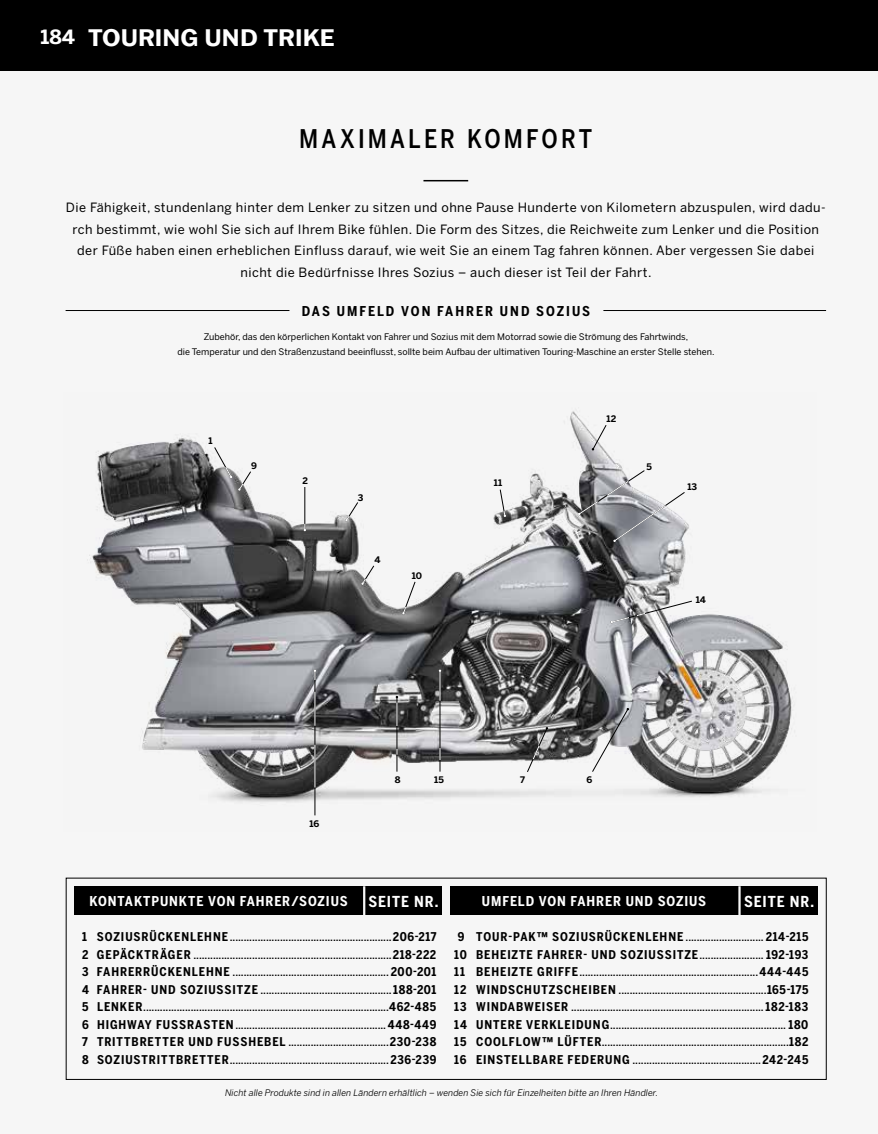
<style>
.page{position:relative;width:878px;height:1134px;background:#f6f6f6}
.page>*{position:absolute;margin:0;border:0;box-sizing:border-box;transform-origin:0 0}
.t1{font:500 25.5px "Benton Sans Condensed";letter-spacing:.12em;color:#000}
.t2{font:700 23.4px "Franklin Gothic ATF";color:#fff}
.t3{font:700 15px "Benton Sans Condensed";letter-spacing:.06em;color:#fff}
.t4{font:700 13.5px "Benton Sans Condensed";letter-spacing:.065em;color:#fff}
.t5{font:700 13.5px "Benton Sans Condensed";letter-spacing:.145em;color:#000}
.t6{font:12.75px/21.8px "Benton Sans";letter-spacing:.035em;color:#000;text-align:center}
.t7{font:700 12px/17.5px "Benton Sans Condensed";letter-spacing:.075em;color:#000}
.t8{font:700 9px/17.5px "Benton Sans Condensed";color:#000;text-align:justify}
.t9{font:9px/15px "Benton Sans";color:#000;text-align:center}
.t10{font:italic 9px "Benton Sans";color:#000}
.t11{font:700 9px "Benton Sans";color:#000}
.s1{font-family:"Benton Sans";font-size:19.5px}
.s2{font-size:12px}
.s3{font-family:"Benton Sans"}
.s4{font-size:9px}
.s5{font-family:"Benton Sans";font-size:12px}
</style>
<div class="page">
<div style="left:0;top:0;width:878px;height:70px;background:#000"></div>
<img style="left:87px;top:411px;width:706px;height:405px">
<svg style="left:214px;top:447px;width:18px;height:31px"></svg>
<svg style="left:238px;top:471px;width:13px;height:20px"></svg>
<hr style="left:304px;top:487px;width:1px;height:43px;background:#000">
<svg style="left:303px;top:524px;width:3px;height:7px"></svg>
<svg style="left:345px;top:502px;width:13px;height:20px"></svg>
<svg style="left:361px;top:565px;width:13px;height:20px"></svg>
<svg style="left:402px;top:581px;width:14px;height:34px"></svg>
<svg style="left:499px;top:489px;width:7px;height:28px"></svg>
<svg style="left:591px;top:424px;width:16px;height:27px"></svg>
<svg style="left:578px;top:470px;width:107px;height:72px"></svg>
<svg style="left:591px;top:708px;width:38px;height:64px"></svg>
<svg style="left:526px;top:727px;width:22px;height:46px"></svg>
<hr style="left:439px;top:671px;width:1px;height:101px;background:#000">
<hr style="left:439px;top:671px;width:1px;height:30px;background:#fff">
<svg style="left:439px;top:748px;width:1px;height:12px"></svg>
<hr style="left:314px;top:671px;width:1px;height:144px;background:#000">
<hr style="left:396px;top:697px;width:1px;height:75px;background:#000">
<svg style="left:314px;top:669px;width:2px;height:11px"></svg>
<svg style="left:396px;top:696px;width:2px;height:30px"></svg>
<hr style="left:314px;top:692px;width:1px;height:34px;background:#fff">
<hr style="left:314px;top:745px;width:1px;height:43px;background:#fff">
<svg style="left:610px;top:600px;width:82px;height:23px"></svg>
<hr style="left:66px;top:310px;width:223px;height:1px;background:#000">
<hr style="left:603px;top:310px;width:223px;height:1px;background:#000">
<hr style="left:423px;top:180px;width:45px;height:1px;background:#000">
<svg style="left:66px;top:878px;width:760px;height:202px"></svg>
<div style="left:75px;top:887px;width:367px;height:28px;background:#000"></div>
<div style="left:450px;top:887px;width:367px;height:28px;background:#000"></div>
<hr style="left:363px;top:886px;width:2px;height:29px;background:#f6f6f6">
<hr style="left:738px;top:886px;width:2px;height:29px;background:#f6f6f6">
<h2 class="t2" style="left:40px;top:22px;width:295px"><span class="s1">184</span> TOURING UND TRIKE</h2>
<h1 class="t1" style="left:299px;top:123px;width:294px">MAXIMALER KOMFORT</h1>
<p class="t6" style="left:66px;top:196px;width:761px">Die Fähigkeit, stundenlang hinter dem Lenker zu sitzen und ohne Pause Hunderte von Kilometern abzuspulen, wird dadu&shy;rch bestimmt, wie wohl Sie sich auf Ihrem Bike fühlen. Die Form des Sitzes, die Reichweite zum Lenker und die Position der Füße haben einen erheblichen Einfluss darauf, wie weit Sie an einem Tag fahren können. Aber vergessen Sie dabei nicht die Bedürfnisse Ihres Sozius – auch dieser ist Teil der Fahrt.</p>
<h3 class="t5" style="left:302px;top:302px;width:290px">DAS UMFELD VON FAHRER UND SOZIUS</h3>
<p class="t9" style="left:177px;top:329px;width:538px">Zubehör, das den körperlichen Kontakt von Fahrer und Sozius mit dem Motorrad sowie die Strömung des Fahrtwinds,<br>die Temperatur und den Straßenzustand beeinflusst, sollte beim Aufbau der ultimativen Touring-Maschine an erster Stelle stehen.</p>
<p class="t11" style="left:208px;top:435px;width:6px">1</p>
<p class="t11" style="left:251px;top:460px;width:7px">9</p>
<p class="t11" style="left:302px;top:475px;width:7px">2</p>
<p class="t11" style="left:358px;top:492px;width:7px">3</p>
<p class="t11" style="left:374px;top:554px;width:8px">4</p>
<p class="t11" style="left:411px;top:570px;width:12px">10</p>
<p class="t11" style="left:494px;top:477px;width:10px">11</p>
<p class="t11" style="left:606px;top:413px;width:11px">12</p>
<p class="t11" style="left:646px;top:461px;width:7px">5</p>
<p class="t11" style="left:687px;top:481px;width:11px">13</p>
<p class="t11" style="left:695px;top:594px;width:12px">14</p>
<p class="t11" style="left:309px;top:818px;width:11px">16</p>
<p class="t11" style="left:394px;top:774px;width:7px">8</p>
<p class="t11" style="left:434px;top:774px;width:11px">15</p>
<p class="t11" style="left:520px;top:774px;width:6px">7</p>
<p class="t11" style="left:586px;top:774px;width:7px">6</p>
<h3 class="t4" style="left:89px;top:893px;width:260px">KONTAKTPUNKTE VON FAHRER/SOZIUS</h3>
<h3 class="t3" style="left:368px;top:892px;width:72px">SEITE NR.</h3>
<h3 class="t4" style="left:482px;top:893px;width:226px">UMFELD VON FAHRER UND SOZIUS</h3>
<h3 class="t3" style="left:744px;top:892px;width:72px">SEITE NR.</h3>
<p class="t8" style="left:82px;top:929px;width:356px"><span class="s2">1 SOZIUSRÜCKENLEHNE</span> ..........................................................<span class="s2">206-217<br>2 GEPÄCKTRÄGER</span> .......................................................................<span class="s2">218-222<br>3 FAHRERRÜCKENLEHNE</span> ........................................................ <span class="s2">200-201<br>4 FAHRER- UND SOZIUSSITZE</span> ............................................... <span class="s2">188-201<br>5 LENKER</span>........................................................................................<span class="s2">462-485<br>6 HIGHWAY FUSSRASTEN</span>...................................................... <span class="s2">448-449</span></p>
<h3 class="t7" style="left:82px;top:1033px;width:205px">7 TRITTBRETTER UND FUSSHEBEL</h3>
<h3 class="t7" style="left:390px;top:1033px;width:48px">230-238</h3>
<p class="t8" style="left:82px;top:1052px;width:356px"><span class="s2">8 SOZIUSTRITTBRETTER</span>......................................................... <span class="s2">236-239</span></p>
<h3 class="t7" style="left:454px;top:928px;width:355px">9 TOUR-PAK<span class="s3">™</span> SOZIUSRÜCKENLEHNE <span class="s4">............................</span> 214-215<br>10 BEHEIZTE FAHRER- UND SOZIUSSITZE<span class="s4">.......................</span> 192-193</h3>
<p class="t8" style="left:454px;top:964px;width:356px"><span class="s2">11 BEHEIZTE GRIFFE</span> ................................................................<span class="s2">444-445<br>12 WINDSCHUTZSCHEIBEN</span> .....................................................<span class="s2">165-175<br>13 WINDABWEISER</span> ..................................................................... <span class="s2">182-183<br>14 UNTERE VERKLEIDUNG</span>............................................................... <span class="s2">180<br>15 COOLFLOW</span><span class="s5">™</span> <span class="s2">LÜFTER</span>...................................................................<span class="s2">182<br>16 EINSTELLBARE FEDERUNG</span> .............................................. <span class="s2">242-245</span></p>
<p class="t10" style="left:225px;top:1088px;width:434px">Nicht alle Produkte sind in allen Ländern erhältlich – wenden Sie sich für Einzelheiten bitte an Ihren Händler.</p>
</div>
